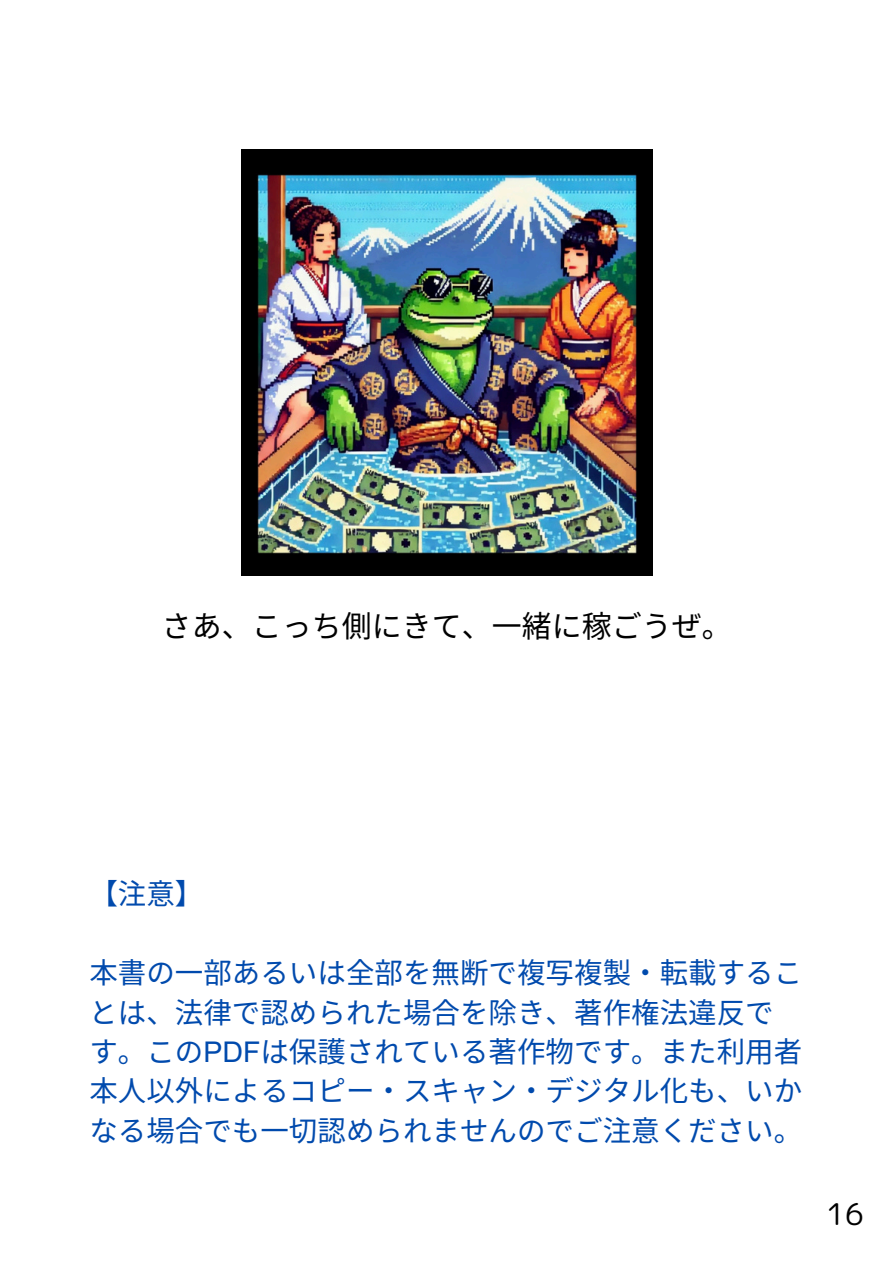
<style>
.page{position:relative;width:894px;height:1264px;background:#fff}
.page>*{position:absolute;margin:0;border:0;box-sizing:border-box;transform-origin:0 0}
.t1{font:30px "Noto Sans CJ Ksc";color:#000}
.t2{font:30px "rounded mplus 1 p regular";color:#000}
.t3{font:28.5px/39.3px "Noto Sans CJ Ksc";color:#004aad}
.s1{font-family:"Arial MT Pro"}
</style>
<div class="page">
<img style="left:241px;top:150px;width:411px;height:425px">
<p class="t1" style="left:162px;top:602px;width:571px">さあ、こっち側にきて、一緒に稼ごうぜ。</p>
<p class="t3" style="left:89px;top:872px;width:115px">【注意】</p>
<p class="t3" style="left:89px;top:951px;width:714px">本書の一部あるいは全部を無断で複写複製・転載することは、法律で認められた場合を除き、著作権法違反です。この<span class="s1">PDF</span>は保護されている著作物です。また利用者本人以外によるコピー・スキャン・デジタル化も、いかなる場合でも一切認められませんのでご注意ください。</p>
<p class="t2" style="left:826px;top:1192px;width:39px">16</p>
</div>
